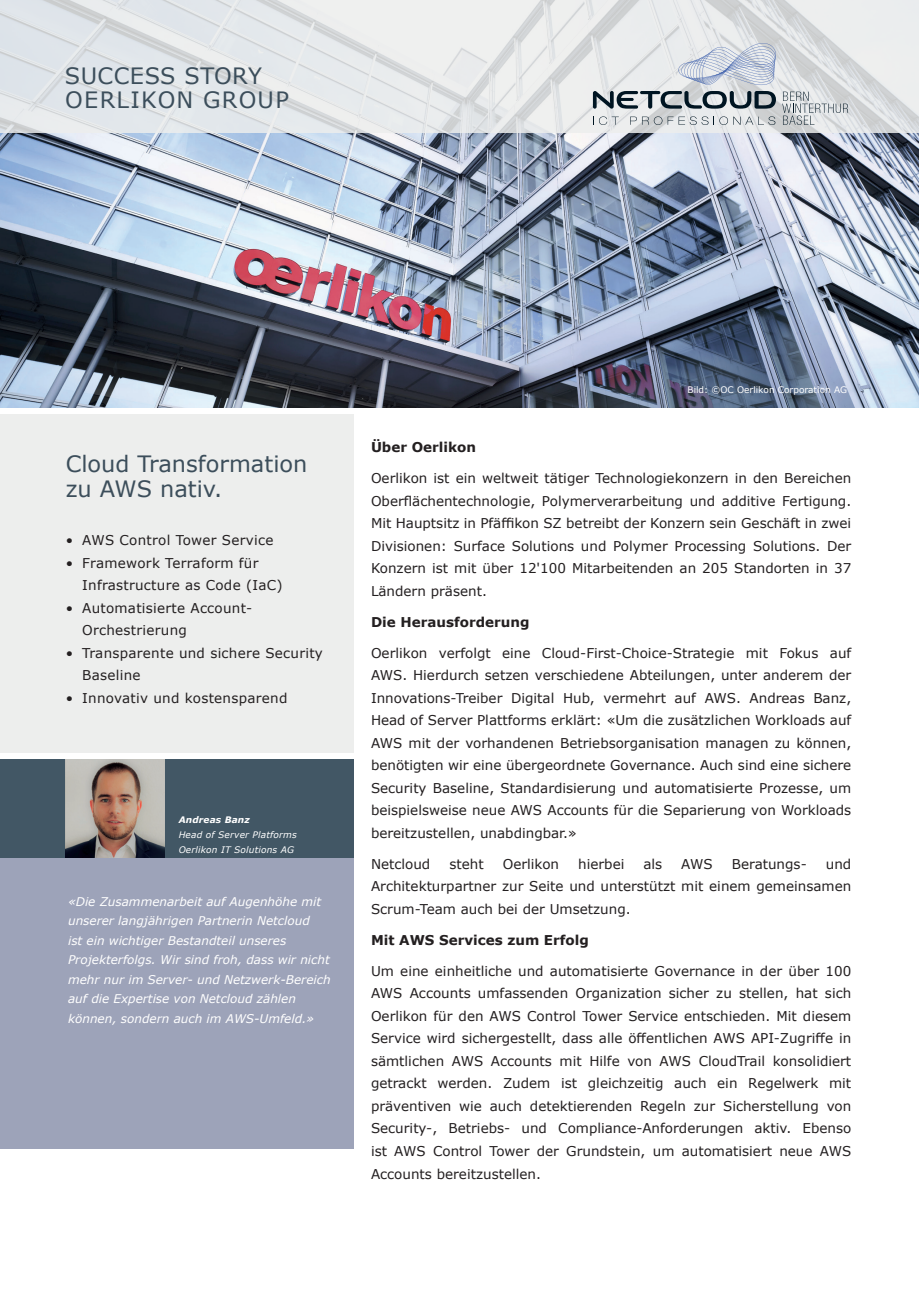
<style>
.page{position:relative;width:919px;height:1289px;background:#fff}
.page>*{position:absolute;margin:0;border:0;box-sizing:border-box;transform-origin:0 0}
.Absatzformat_2{font:22.5px "Verdana";color:#3c4e5b}
.Absatzformat_2-2{font:22.5px "Verdana";letter-spacing:.055em;color:#3c4e5b}
.Absatzformat_2-3{font:22.5px "Verdana";letter-spacing:.02em;color:#3c4e5b}
.Absatzformat_1{font:13.5px/22.5px "Verdana";color:#231f20;text-align:justify}
.Absatzformat_2-4{font:13.5px/22.5px "Verdana";letter-spacing:.02em;color:#231f20}
.Absatzformat_1-2{font:700 13.5px "Verdana";color:#231f20}
.Absatzformat_1-3{font:italic 12px/19.5px "Verdana";color:#fff}
.Absatzformat_1-4{font:italic 9px "Verdana";letter-spacing:.02em;color:#fff}
.Absatzformat_2-5{font:9px "Verdana";color:#fff}
.Absatzformat_1-5{font:italic 700 9px "Verdana";letter-spacing:.02em;color:#fff}
</style>
<div class="page">
<img style="left:0;top:133px;width:918px;height:274px">
<svg style="left:0;top:0;width:918px;height:133px;background:#e3e6e8"></svg>
<div style="left:0;top:414px;width:353px;height:338px;background:#edeeed"></div>
<svg style="left:593px;top:116px;width:25px;height:9px"></svg>
<svg style="left:630px;top:116px;width:145px;height:9px"></svg>
<svg style="left:593px;top:91px;width:182px;height:18px;background:#828c92"></svg>
<svg style="left:678px;top:41px;width:98px;height:44px;background:#ced4df"></svg>
<svg style="left:782px;top:92px;width:66px;height:33px;background:#c8cccf"></svg>
<div style="left:0;top:759px;width:353px;height:389px;background:#9da3b9"></div>
<div style="left:0;top:759px;width:353px;height:98px;background:#425765"></div>
<img style="left:66px;top:759px;width:98px;height:98px">
<p class="Absatzformat_2-3" style="left:65px;top:60px;width:199px">SUCCESS STORY</p>
<p class="Absatzformat_2-2" style="left:65px;top:84px;width:225px">OERLIKON GROUP</p>
<p class="Absatzformat_2" style="left:66px;top:448px;width:243px">Cloud Transformation</p>
<p class="Absatzformat_2" style="left:66px;top:473px;width:158px">zu AWS nativ.</p>
<p class="Absatzformat_2-4" style="left:66px;top:529px;width:209px">• AWS Control Tower Service</p>
<p class="Absatzformat_2-4" style="left:82px;top:551px;width:202px;text-indent:-16px">• Framework Terraform für<br>Infrastructure as Code (IaC)</p>
<p class="Absatzformat_2-4" style="left:82px;top:596px;width:171px;text-indent:-16px">• Automatisierte Account-<br>Orchestrierung</p>
<p class="Absatzformat_2-4" style="left:82px;top:641px;width:242px;text-indent:-16px">• Transparente und sichere Security<br>Baseline</p>
<p class="Absatzformat_2-4" style="left:66px;top:686px;width:223px">• Innovativ und kostensparend</p>
<p class="Absatzformat_1-5" style="left:179px;top:813px;width:73px">Andreas Banz</p>
<p class="Absatzformat_1-4" style="left:179px;top:828px;width:120px">Head of Server Platforms</p>
<p class="Absatzformat_1-4" style="left:179px;top:843px;width:117px">Oerlikon IT Solutions AG</p>
<p class="Absatzformat_1-3" style="left:68px;top:891px;width:264px">«Die Zusammenarbeit auf Augenhöhe mit unserer langjährigen Partnerin Netcloud<br>ist ein wichtiger Bestandteil unseres Projekterfolgs. Wir sind froh, dass wir nicht mehr nur im Server- und Netzwerk-Bereich auf die Expertise von Netcloud zählen können, sondern auch im AWS-Umfeld.»</p>
<p class="Absatzformat_2-5" style="left:687px;top:383px;width:161px">Bild: ©OC Oerlikon Corporation AG</p>
<p class="Absatzformat_1-2" style="left:371px;top:437px;width:107px">Über Oerlikon</p>
<p class="Absatzformat_1" style="left:371px;top:467px;width:482px">Oerlikon ist ein weltweit tätiger Technologiekonzern in den Bereichen Oberflächentechnologie, Polymerverarbeitung und additive Fertigung.<br>Mit Hauptsitz in Pfäffikon SZ betreibt der Konzern sein Geschäft in zwei Divisionen: Surface Solutions und Polymer Processing Solutions. Der Konzern ist mit über 12'100 Mitarbeitenden an 205 Standorten in 37<br>Ländern präsent.</p>
<p class="Absatzformat_1-2" style="left:371px;top:612px;width:160px">Die Herausforderung</p>
<p class="Absatzformat_1" style="left:371px;top:641px;width:482px">Oerlikon verfolgt eine Cloud-First-Choice-Strategie mit Fokus auf AWS. Hierdurch setzen verschiedene Abteilungen, unter anderem der Innovations-Treiber Digital Hub, vermehrt auf AWS. Andreas Banz, Head of Server Plattforms erklärt: «Um die zusätzlichen Workloads auf AWS mit der vorhandenen Betriebsorganisation managen zu können, benötigten wir eine übergeordnete Governance. Auch sind eine sichere Security Baseline, Standardisierung und automatisierte Prozesse, um beispielsweise neue AWS Accounts für die Separierung von Workloads bereitzustellen, unabdingbar.»</p>
<p class="Absatzformat_1" style="left:371px;top:852px;width:61px">Netcloud</p>
<p class="Absatzformat_1" style="left:449px;top:852px;width:36px">steht</p>
<p class="Absatzformat_1" style="left:502px;top:852px;width:58px">Oerlikon</p>
<p class="Absatzformat_1" style="left:578px;top:852px;width:48px">hierbei</p>
<p class="Absatzformat_1" style="left:643px;top:852px;width:20px">als</p>
<p class="Absatzformat_1" style="left:681px;top:852px;width:33px">AWS</p>
<p class="Absatzformat_1" style="left:731px;top:852px;width:76px">Beratungs-</p>
<p class="Absatzformat_1" style="left:371px;top:852px;width:482px;text-indent:455px">und Architekturpartner zur Seite und unterstützt mit einem gemeinsamen Scrum-Team auch bei der Umsetzung.</p>
<p class="Absatzformat_1-2" style="left:371px;top:930px;width:219px">Mit AWS Services zum Erfolg</p>
<p class="Absatzformat_1" style="left:371px;top:959px;width:482px">Um eine einheitliche und automatisierte Governance in der über 100<br>AWS Accounts umfassenden Organization sicher zu stellen, hat sich Oerlikon für den AWS Control Tower Service entschieden. Mit diesem Service wird sichergestellt, dass alle öffentlichen AWS API-Zugriffe in sämtlichen AWS Accounts mit Hilfe von AWS CloudTrail konsolidiert getrackt werden. Zudem ist gleichzeitig auch ein Regelwerk mit präventiven wie auch detektierenden Regeln zur Sicherstellung von Security-, Betriebs- und Compliance-Anforderungen aktiv. Ebenso ist AWS Control Tower der Grundstein, um automatisiert neue AWS Accounts bereitzustellen.</p>
</div>
